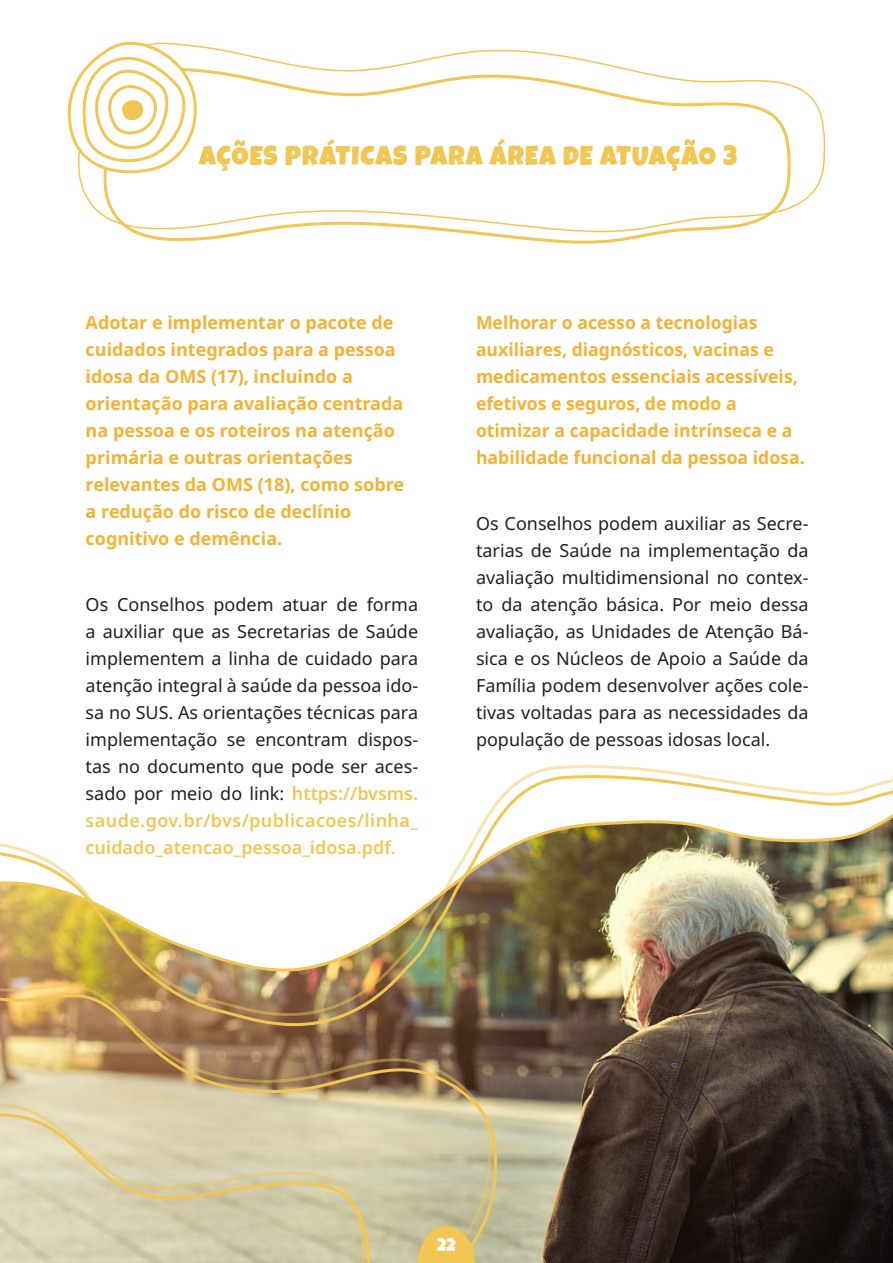
<style>
.page{position:relative;width:893px;height:1263px;background:#fff}
.page>*{position:absolute;margin:0;border:0;box-sizing:border-box;transform-origin:0 0}
._1__título{font:27.15px "Luckiest Guy";letter-spacing:.04em;color:#f2c652}
.t1{font:18px/27px "Noto Sans";color:#231f20;text-align:justify}
.t2{font:700 18px/27px "Noto Sans";color:#f5b232}
.t3{font:18px "Luckiest Guy";color:#fff}
.s1{font-weight:600;color:#f2c652}
</style>
<div class="page">
<svg style="left:68px;top:77px;width:10px;height:73px"></svg>
<svg style="left:134px;top:233px;width:532px;height:11px"></svg>
<svg style="left:78px;top:42px;width:748px;height:191px"></svg>
<img style="left:0;top:765px;width:893px;height:498px">
<svg style="left:418px;top:1226px;width:57px;height:37px;background:#e7c461"></svg>
<p class="_1__título" style="left:199px;top:138px;width:540px">AÇÕES PRÁTICAS PARA ÁREA DE ATUAÇÃO 3</p>
<p class="t2" style="left:86px;top:309px;width:320px">Adotar e implementar o pacote de cuidados integrados para a pessoa idosa da OMS (17), incluindo a orientação para avaliação centrada na pessoa e os roteiros na atenção primária e outras orientações relevantes da OMS (18), como sobre a redução do risco de declínio cognitivo e demência.</p>
<p class="t1" style="left:86px;top:591px;width:334px">Os Conselhos podem atuar de forma a auxiliar que as Secretarias de Saúde implementem a linha de cuidado para atenção integral à saúde da pessoa ido&shy;sa no SUS. As orientações técnicas para implementação se encontram dispos&shy;tas no documento que pode ser aces&shy;sado por meio do link: <span class="s1">https://bvsms. saude.gov.br/bvs/publicacoes/linha_ cuidado_atencao_pessoa_idosa.pdf.</span></p>
<p class="t2" style="left:476px;top:309px;width:330px">Melhorar o acesso a tecnologias auxiliares, diagnósticos, vacinas e medicamentos essenciais acessíveis, efetivos e seguros, de modo a otimizar a capacidade intrínseca e a habilidade funcional da pessoa idosa.</p>
<p class="t1" style="left:476px;top:510px;width:334px">Os Conselhos podem auxiliar as Secre&shy;tarias de Saúde na implementação da avaliação multidimensional no contex&shy;to da atenção básica. Por meio dessa avaliação, as Unidades de Atenção Bá&shy;sica e os Núcleos de Apoio a Saúde da Família podem desenvolver ações cole&shy;tivas voltadas para as necessidades da população de pessoas idosas local.</p>
<p class="t3" style="left:437px;top:1233px;width:20px">22</p>
</div>
